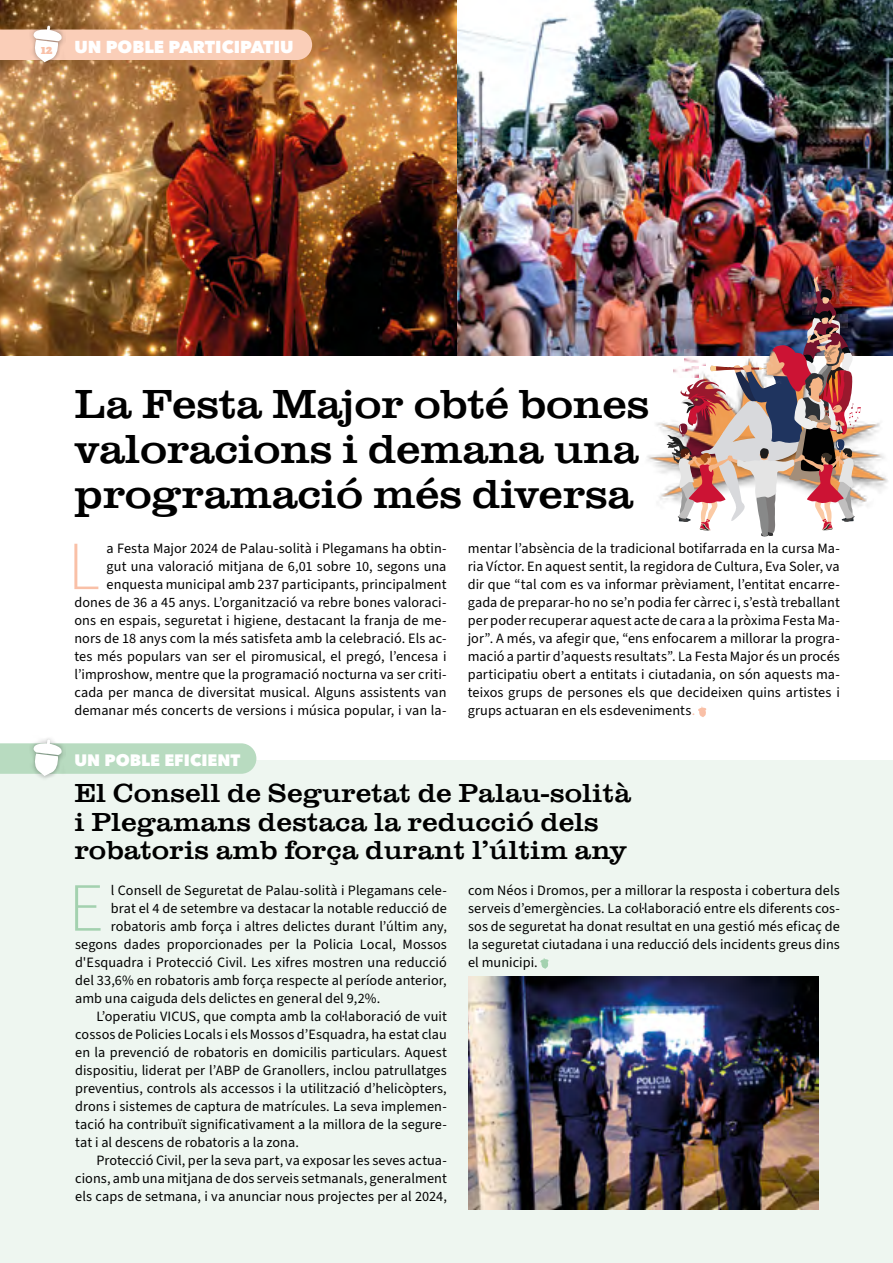
<style>
.page{position:relative;width:893px;height:1263px;background:#fff}
.page>*{position:absolute;margin:0;border:0;box-sizing:border-box;transform-origin:0 0}
.t1{font:300 68.85px "Source Sans Pro";color:#a3d1af}
.t2{font:300 68.85px "Source Sans Pro";color:#f9c0a7}
.t3{font:42px/45px "Clarendon URW Ext Wid";letter-spacing:-.01em;color:#000}
.t4{font:27px/28.5px "Clarendon URW Ext Wid";color:#000}
.t5{font:800 17.25px "Avenir Next";color:#fff}
.t6{font:800 16.5px "Avenir Next";color:#fff}
.t7{font:14.25px/18px "Source Sans 3";letter-spacing:.005em;color:#000;text-align:justify}
.t8{font:800 12px "Adelle";color:#f9c0a7}
.s1{color:#f9c0a7}
</style>
<div class="page">
<div style="left:0;top:760px;width:893px;height:503px;background:#eef6f0"></div>
<svg style="left:540px;top:958px;width:9px;height:11px"></svg>
<img style="left:468px;top:976px;width:351px;height:234px">
<img style="left:0;top:0;width:893px;height:355px">
<svg style="left:698px;top:706px;width:8px;height:11px"></svg>
<img style="left:649px;top:351px;width:16px;height:82px">
<img style="left:861px;top:355px;width:28px;height:78px">
<img style="left:647px;top:453px;width:18px;height:49px">
<img style="left:861px;top:433px;width:27px;height:73px">
<img style="left:814px;top:266px;width:38px;height:10px">
<img style="left:665px;top:276px;width:196px;height:261px">
<div style="left:29px;top:22px;width:36px;height:45px;background:#000;opacity:.35"></div>
<svg style="left:0;top:26px;width:312px;height:36px;background:#edc2a8"></svg>
<div style="left:29px;top:735px;width:36px;height:45px;background:#000;opacity:.35"></div>
<svg style="left:0;top:739px;width:256px;height:37px"></svg>
<p class="t8" style="left:41px;top:42px;width:13px">12</p>
<p class="t5" style="left:74px;top:37px;width:221px">UN POBLE PARTICIPATIU</p>
<h2 class="t3" style="left:74px;top:382px;width:577px">La Festa Major obté bones valoracions i demana una programació més diversa</h2>
<h1 class="t2" style="left:68px;top:520px;width:34px">L</h1>
<p class="t7" style="left:74px;top:540px;width:374px;text-align:right">a Festa Major 2024 de Palau-solità i Plegamans ha obtin-<br>gut una valoració mitjana de 6,01 sobre 10, segons una enquesta municipal amb 237 participants, principalment dones de 36 a 45 anys. L’organització va rebre bones valoraci&shy;ons en espais, seguretat i higiene, destacant la franja de me&shy;nors de 18 anys com la més satisfeta amb la celebració. Els ac&shy;tes més populars van ser el piromusical, el pregó, l’encesa i l’improshow, mentre que la programació nocturna va ser criti&shy;cada per manca de diversitat musical. Alguns assistents van demanar més concerts de versions i música popular, i van la-</p>
<p class="t7" style="left:468px;top:540px;width:374px">mentar l’absència de la tradicional botifarrada en la cursa Ma&shy;ria Víctor. En aquest sentit, la regidora de Cultura, Eva Soler, va dir que “tal com es va informar prèviament, l’entitat encarre&shy;gada de preparar-ho no se’n podia fer càrrec i, s’està treballant per poder recuperar aquest acte de cara a la pròxima Festa Ma&shy;jor”. A més, va afegir que, “ens enfocarem a millorar la progra&shy;mació a partir d’aquests resultats”. La Festa Major és un procés participatiu obert a entitats i ciutadania, on són aquests ma&shy;teixos grups de persones els que decideixen quins artistes i grups actuaran en els esdeveniments<span class="s1">.</span></p>
<p class="t6" style="left:74px;top:750px;width:168px">UN POBLE EFICIENT</p>
<h3 class="t4" style="left:74px;top:779px;width:558px">El Consell de Seguretat de Palau-solità i Plegamans destaca la reducció dels robatoris amb força durant l’últim any</h3>
<h1 class="t1" style="left:68px;top:862px;width:37px">E</h1>
<p class="t7" style="left:111px;top:881px;width:338px">l Consell de Seguretat de Palau-solità i Plegamans cele-</p>
<p class="t7" style="left:111px;top:899px;width:338px">brat el 4 de setembre va destacar la notable reducció de</p>
<p class="t7" style="left:111px;top:917px;width:338px">robatoris amb força i altres delictes durant l’últim any,</p>
<p class="t7" style="left:75px;top:935px;width:373px">segons dades proporcionades per la Policia Local, Mossos</p>
<p class="t7" style="left:75px;top:953px;width:373px">d'Esquadra i Protecció Civil. Les xifres mostren una reducció</p>
<p class="t7" style="left:75px;top:971px;width:373px">del 33,6% en robatoris amb força respecte al període anterior,</p>
<p class="t7" style="left:75px;top:989px;width:307px">amb una caiguda dels delictes en general del 9,2%.</p>
<p class="t7" style="left:96px;top:1007px;width:352px">L’operatiu VICUS, que compta amb la col·laboració de vuit</p>
<p class="t7" style="left:75px;top:1025px;width:373px">cossos de Policies Locals i els Mossos d’Esquadra, ha estat clau</p>
<p class="t7" style="left:75px;top:1043px;width:373px">en la prevenció de robatoris en domicilis particulars. Aquest</p>
<p class="t7" style="left:75px;top:1061px;width:373px">dispositiu, liderat per l’ABP de Granollers, inclou patrullatges</p>
<p class="t7" style="left:75px;top:1079px;width:373px">preventius, controls als accessos i la utilització d’helicòpters,</p>
<p class="t7" style="left:75px;top:1097px;width:373px">drons i sistemes de captura de matrícules. La seva implemen-</p>
<p class="t7" style="left:75px;top:1115px;width:373px">tació ha contribuït significativament a la millora de la segure-</p>
<p class="t7" style="left:75px;top:1133px;width:225px">tat i al descens de robatoris a la zona.</p>
<p class="t7" style="left:96px;top:1151px;width:352px">Protecció Civil, per la seva part, va exposar les seves actua-</p>
<p class="t7" style="left:75px;top:1169px;width:373px">cions, amb una mitjana de dos serveis setmanals, generalment</p>
<p class="t7" style="left:75px;top:1187px;width:373px">els caps de setmana, i va anunciar nous projectes per al 2024,</p>
<p class="t7" style="left:468px;top:881px;width:373px">com Néos i Dromos, per a millorar la resposta i cobertura dels serveis d’emergències. La col·laboració entre els diferents cos&shy;sos de seguretat ha donat resultat en una gestió més eficaç de la seguretat ciutadana i una reducció dels incidents greus dins el municipi.</p>
</div>
